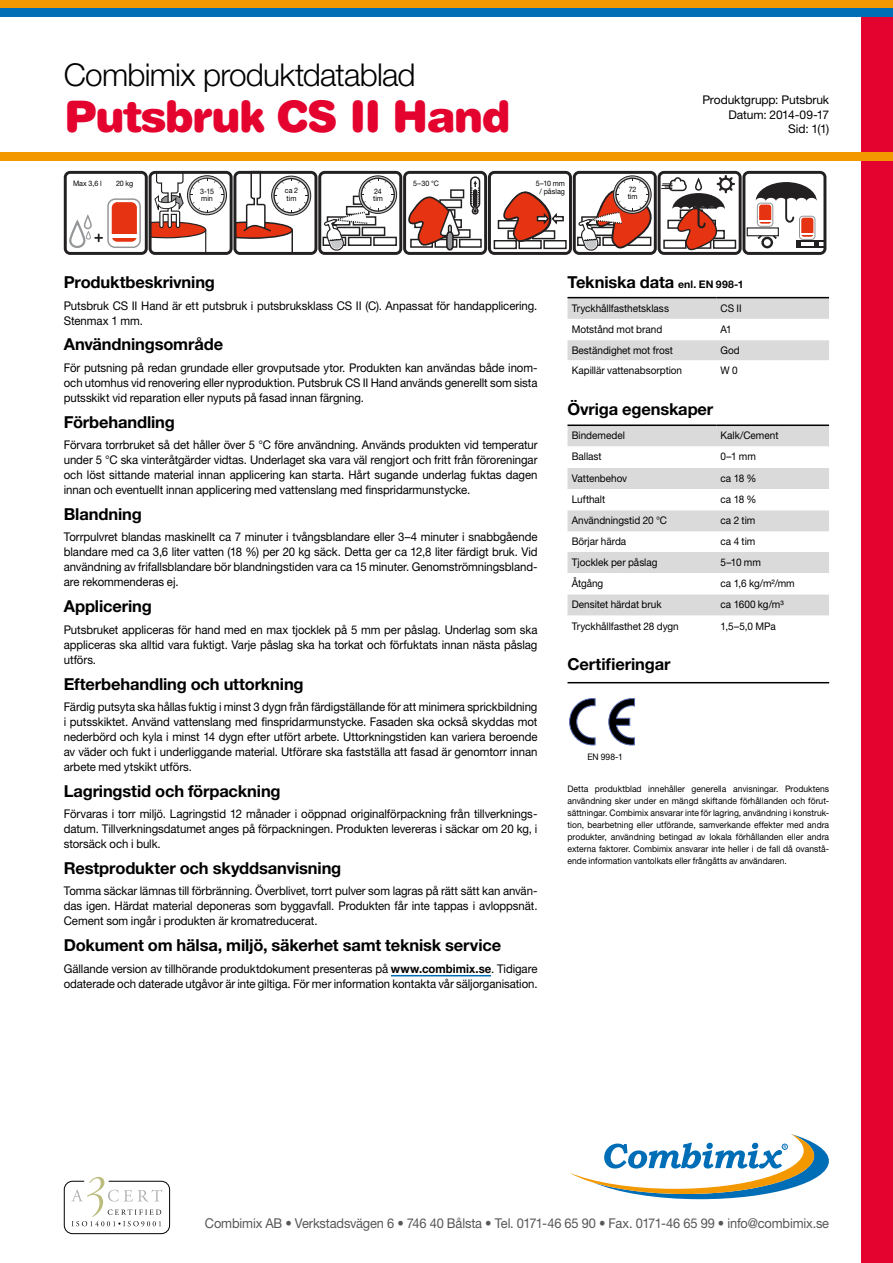
<style>
.page{position:relative;width:893px;height:1263px;background:#fff}
.page>*{position:absolute;margin:0;border:0;box-sizing:border-box;transform-origin:0 0}
.Produktnamn{font:900 43.5px "Helvetica Rounded LT Std";letter-spacing:-.035em;color:#e4032e}
.Produktdatablad{font:300 31.5px "Helvetica Neue LT Std";letter-spacing:-.025em;color:#000}
.Huvudtext_Rubrik{font:700 16.5px "Helvetica Neue LT Std";letter-spacing:-.01em;color:#000}
.Huvudtext_brödtext{font:700 16.5px "Helvetica Neue LT Std";letter-spacing:-.01em;color:#000}
.Adressrad{font:13.5px "Helvetica Neue LT Std";letter-spacing:-.01em;color:#575756;scale:.95 1}
.Huvudtext_brödtext-2{font:12px/15px "Helvetica Neue LT Std";letter-spacing:-.005em;color:#000;text-align:justify;scale:.95 1}
.Versionstext{font:12px "Helvetica Neue LT Std";letter-spacing:-.005em;color:#000}
.Tabell_text{font:10.5px "Helvetica Neue LT Std";color:#000;scale:.95 1}
.Ansvarsfrihet{font:9px/12px "Helvetica Neue LT Std";color:#000;text-align:justify;scale:.95 1}
.Symbolinfo{font:9px "Helvetica Neue LT Std";color:#000;scale:.95 1}
.Diagramtext{font:7.5px/7.5px "Helvetica Neue LT Std";color:#000;scale:.95 1}
.s1{font-weight:700}
.s2{font-size:10.5px}
</style>
<div class="page">
<div style="left:862px;top:17px;width:31px;height:1246px;background:#e4032e"></div>
<div style="left:0;top:0;width:893px;height:9px;background:#f49800"></div>
<div style="left:0;top:9px;width:893px;height:8px;background:#006db7"></div>
<div style="left:0;top:152px;width:893px;height:9px;background:#f49800"></div>
<svg style="left:570px;top:1134px;width:259px;height:65px"></svg>
<svg style="left:71px;top:1177px;width:91px;height:49px"></svg>
<div style="left:64px;top:1181px;width:106px;height:53px;border:1px solid #000;border-radius:8px"></div>
<svg style="left:609px;top:698px;width:26px;height:47px"></svg>
<svg style="left:569px;top:698px;width:26px;height:47px"></svg>
<hr style="left:567px;top:682px;width:262px;height:1px;background:#000">
<hr style="left:391px;top:975px;width:100px;height:1px;background:#006db7">
<svg style="left:64px;top:171px;width:762px;height:84px"></svg>
<div style="left:567px;top:426px;width:262px;height:20px;background:#dadada"></div>
<svg style="left:567px;top:446px;width:262px;height:170px"></svg>
<hr style="left:567px;top:424px;width:149px;height:2px;background:#000">
<hr style="left:716px;top:424px;width:113px;height:2px;background:#000">
<svg style="left:567px;top:298px;width:262px;height:62px"></svg>
<hr style="left:567px;top:297px;width:149px;height:1px;background:#000">
<hr style="left:716px;top:297px;width:113px;height:1px;background:#000">
<p class="Produktdatablad" style="left:64px;top:56px;width:353px">Combimix produktdatablad</p>
<p class="Produktnamn" style="left:64px;top:88px;width:448px">Putsbruk CS II Hand</p>
<p class="Diagramtext" style="left:73px;top:180px;width:32px">Max 3,6 l</p>
<p class="Diagramtext" style="left:116px;top:180px;width:20px">20 kg</p>
<p class="Diagramtext" style="left:413px;top:180px;width:29px">5–30 °C</p>
<p class="Diagramtext" style="left:200px;top:187px;width:16px">3-15 min</p>
<p class="Diagramtext" style="left:536px;top:180px;width:32px;text-align:center">5–10 mm / påslag</p>
<p class="Diagramtext" style="left:628px;top:185px;width:12px">72 tim</p>
<p class="Diagramtext" style="left:285px;top:187px;width:16px">ca 2 tim</p>
<p class="Diagramtext" style="left:373px;top:187px;width:12px">24 tim</p>
<p class="Versionstext" style="left:702px;top:93px;width:128px">Produktgrupp: Putsbruk</p>
<p class="Versionstext" style="left:729px;top:107px;width:102px">Datum: 2014-09-17</p>
<p class="Versionstext" style="left:788px;top:122px;width:42px">Sid: 1(1)</p>
<p class="Huvudtext_Rubrik" style="left:64px;top:272px;width:153px">Produktbeskrivning</p>
<p class="Huvudtext_brödtext-2" style="left:64px;top:298px;width:500px">Putsbruk CS II Hand är ett putsbruk i putsbruksklass CS II (C). Anpassat för handapplicering.<br>Stenmax 1 mm.</p>
<p class="Huvudtext_brödtext" style="left:64px;top:334px;width:161px">Användningsområde</p>
<p class="Huvudtext_brödtext-2" style="left:64px;top:360px;width:500px">För putsning på redan grundade eller grovputsade ytor. Produkten kan användas både inom&shy;och utomhus vid renovering eller nyproduktion. Putsbruk CS II Hand används generellt som sista putsskikt vid reparation eller nyputs på fasad innan färgning.</p>
<p class="Huvudtext_Rubrik" style="left:64px;top:412px;width:113px">Förbehandling</p>
<p class="Huvudtext_brödtext-2" style="left:64px;top:437px;width:500px">Förvara torrbruket så det håller över 5 °C före användning. Används produkten vid temperatur under 5 °C ska vinteråtgärder vidtas. Underlaget ska vara väl rengjort och fritt från föroreningar och löst sittande material innan applicering kan starta. Hårt sugande underlag fuktas dagen innan och eventuellt innan applicering med vattenslang med finspridarmunstycke.</p>
<p class="Huvudtext_brödtext" style="left:64px;top:504px;width:79px">Blandning</p>
<p class="Huvudtext_brödtext-2" style="left:64px;top:529px;width:500px">Torrpulvret blandas maskinellt ca 7 minuter i tvångsblandare eller 3–4 minuter i snabbgående blandare med ca 3,6 liter vatten (18 %) per 20 kg säck. Detta ger ca 12,8 liter färdigt bruk. Vid användning av frifallsblandare bör blandningstiden vara ca 15 minuter. Genomströmningsbland&shy;are rekommenderas ej.</p>
<p class="Huvudtext_brödtext" style="left:64px;top:596px;width:90px">Applicering</p>
<p class="Huvudtext_brödtext-2" style="left:64px;top:622px;width:500px">Putsbruket appliceras för hand med en max tjocklek på 5 mm per påslag. Underlag som ska appliceras ska alltid vara fuktigt. Varje påslag ska ha torkat och förfuktats innan nästa påslag utförs.</p>
<p class="Huvudtext_Rubrik" style="left:64px;top:673px;width:241px">Efterbehandling och uttorkning</p>
<p class="Huvudtext_brödtext-2" style="left:64px;top:699px;width:500px">Färdig putsyta ska hållas fuktig i minst 3 dygn från färdigställande för att minimera sprickbildning i putsskiktet. Använd vattenslang med finspridarmunstycke. Fasaden ska också skyddas mot nederbörd och kyla i minst 14 dygn efter utfört arbete. Uttorkningstiden kan variera beroende av väder och fukt i underliggande material. Utförare ska fastställa att fasad är genomtorr innan arbete med ytskikt utförs.</p>
<p class="Huvudtext_Rubrik" style="left:64px;top:781px;width:218px">Lagringstid och förpackning</p>
<p class="Huvudtext_brödtext-2" style="left:64px;top:806px;width:500px">Förvaras i torr miljö. Lagringstid 12 månader i oöppnad originalförpackning från tillverknings&shy;datum. Tillverkningsdatumet anges på förpackningen. Produkten levereras i säckar om 20 kg, i storsäck och i bulk.</p>
<p class="Huvudtext_Rubrik" style="left:64px;top:858px;width:279px">Restprodukter och skyddsanvisning</p>
<p class="Huvudtext_brödtext-2" style="left:64px;top:883px;width:500px">Tomma säckar lämnas till förbränning. Överblivet, torrt pulver som lagras på rätt sätt kan använ&shy;das igen. Härdat material deponeras som byggavfall. Produkten får inte tappas i avloppsnät.<br>Cement som ingår i produkten är kromatreducerat.</p>
<p class="Huvudtext_Rubrik" style="left:64px;top:935px;width:439px">Dokument om hälsa, miljö, säkerhet samt teknisk service</p>
<p class="Huvudtext_brödtext-2" style="left:64px;top:961px;width:500px">Gällande version av tillhörande produktdokument presenteras på <span class="s1">www.combimix.se</span>. Tidigare odaterade och daterade utgåvor är inte giltiga. För mer information kontakta vår säljorganisation.</p>
<p class="Huvudtext_Rubrik" style="left:567px;top:272px;width:178px">Tekniska data <span class="s2">enl. EN 998-1</span></p>
<p class="Tabell_text" style="left:572px;top:301px;width:104px">Tryckhållfasthetsklass</p>
<p class="Tabell_text" style="left:721px;top:301px;width:24px">CS II</p>
<p class="Tabell_text" style="left:572px;top:323px;width:97px">Motstånd mot brand</p>
<p class="Tabell_text" style="left:721px;top:323px;width:13px">A1</p>
<p class="Tabell_text" style="left:572px;top:344px;width:108px">Beständighet mot frost</p>
<p class="Tabell_text" style="left:721px;top:344px;width:22px">God</p>
<p class="Tabell_text" style="left:572px;top:364px;width:118px">Kapillär vattenabsorption</p>
<p class="Tabell_text" style="left:721px;top:364px;width:20px">W 0</p>
<p class="Huvudtext_Rubrik" style="left:567px;top:399px;width:147px">Övriga egenskaper</p>
<p class="Tabell_text" style="left:572px;top:429px;width:57px">Bindemedel</p>
<p class="Tabell_text" style="left:721px;top:429px;width:62px">Kalk/Cement</p>
<p class="Tabell_text" style="left:572px;top:450px;width:33px">Ballast</p>
<p class="Tabell_text" style="left:721px;top:450px;width:39px">0–1 mm</p>
<p class="Tabell_text" style="left:572px;top:472px;width:60px">Vattenbehov</p>
<p class="Tabell_text" style="left:721px;top:472px;width:39px">ca 18 %</p>
<p class="Tabell_text" style="left:572px;top:493px;width:37px">Lufthalt</p>
<p class="Tabell_text" style="left:721px;top:493px;width:39px">ca 18 %</p>
<p class="Tabell_text" style="left:572px;top:514px;width:102px">Användningstid 20 °C</p>
<p class="Tabell_text" style="left:721px;top:514px;width:38px">ca 2 tim</p>
<p class="Tabell_text" style="left:572px;top:535px;width:59px">Börjar härda</p>
<p class="Tabell_text" style="left:721px;top:535px;width:38px">ca 4 tim</p>
<p class="Tabell_text" style="left:572px;top:556px;width:92px">Tjocklek per påslag</p>
<p class="Tabell_text" style="left:721px;top:556px;width:44px">5–10 mm</p>
<p class="Tabell_text" style="left:572px;top:577px;width:35px">Åtgång</p>
<p class="Tabell_text" style="left:721px;top:577px;width:80px">ca 1,6 kg/m²/mm</p>
<p class="Tabell_text" style="left:572px;top:598px;width:96px">Densitet härdat bruk</p>
<p class="Tabell_text" style="left:721px;top:598px;width:68px">ca 1600 kg/m³</p>
<p class="Tabell_text" style="left:572px;top:619px;width:114px">Tryckhållfasthet 28 dygn</p>
<p class="Tabell_text" style="left:721px;top:619px;width:60px">1,5–5,0 MPa</p>
<p class="Huvudtext_Rubrik" style="left:567px;top:654px;width:104px">Certifieringar</p>
<p class="Symbolinfo" style="left:587px;top:752px;width:39px">EN 998-1</p>
<p class="Ansvarsfrihet" style="left:567px;top:783px;width:277px">Detta produktblad innehåller generella anvisningar. Produktens användning sker under en mängd skiftande förhållanden och förut&shy;sättningar. Combimix ansvarar inte för lagring, användning i konstruk&shy;tion, bearbetning eller utförande, samverkande effekter med andra produkter, användning betingad av lokala förhållanden eller andra externa faktorer. Combimix ansvarar inte heller i de fall då ovanstå&shy;ende information vantolkats eller frångåtts av användaren.</p>
<p class="Adressrad" style="left:205px;top:1215px;width:659px">Combimix AB • Verkstadsvägen 6 • 746 40 Bålsta • Tel. 0171-46 65 90 • Fax. 0171-46 65 99 • info@combimix.se</p>
</div>
